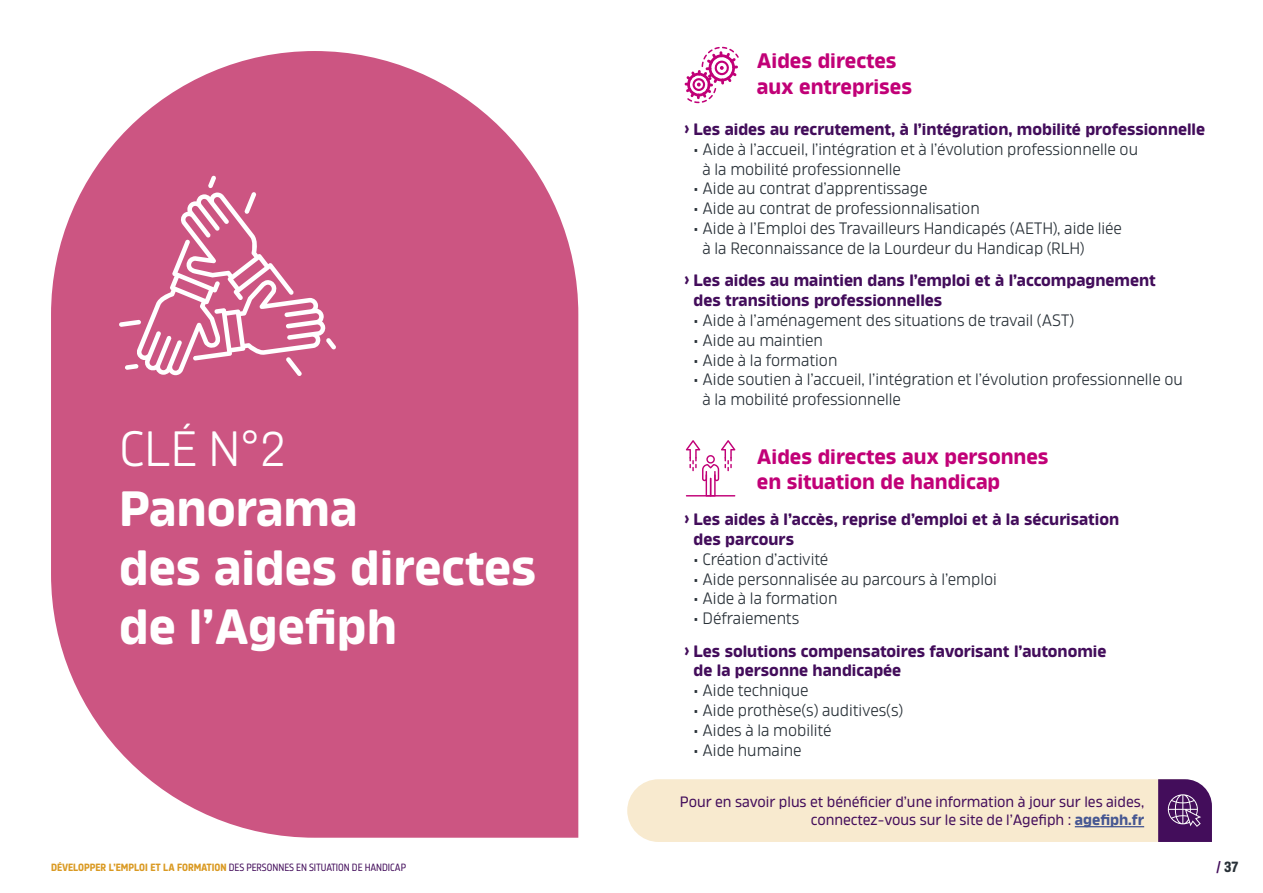
<style>
.page{position:relative;width:1263px;height:893px;background:#fff}
.page>*{position:absolute;margin:0;border:0;box-sizing:border-box;transform-origin:0 0}
.t1{font:700 49.5px/59.4px "Amfibia";color:#fff}
.t2{font:49.5px "Amfibia";color:#fff}
.t3{font:700 21px/25.2px "Amfibia";color:#c10077}
.t4{font:16.5px/19.8px "Amfibia";color:#283037}
.t5{font:700 16.5px/19.8px "Amfibia";color:#430d5b}
.t6{font:15px/18px "Amfibia";color:#430d5b;text-align:right}
.t7{font:700 condensed 15px "Amfibia";color:#283037}
.t8{font:condensed 10.5px "Amfibia";color:#430d5b}
.s1{font-weight:700;color:#da9a23}
.s2{font-stretch:condensed}
.s3{font-weight:400;color:#283037}
.s4{font-weight:700;color:#465792}
.s5{color:#430d5b}
</style>
<div class="page">
<svg style="left:51px;top:51px;width:527px;height:787px;background:#d26991"></svg>
<svg style="left:119px;top:176px;width:217px;height:200px;background:#d47196"></svg>
<svg style="left:685px;top:47px;width:54px;height:56px"></svg>
<svg style="left:686px;top:440px;width:49px;height:55px"></svg>
<hr style="left:686px;top:495px;width:49px;height:1px;background:#c10077">
<svg style="left:627px;top:779px;width:585px;height:63px;background:#e9d8c6"></svg>
<h1 class="t2" style="left:119px;top:420px;width:168px">CLÉ N°2</h1>
<h1 class="t1" style="left:119px;top:479px;width:419px">Panorama<br>des aides directes de l’Agefiph</h1>
<p class="t8" style="left:51px;top:861px;width:357px"><span class="s1">DÉVELOPPER L’EMPLOI ET LA FORMATION</span> DES PERSONNES EN SITUATION DE HANDICAP</p>
<p class="t3" style="left:757px;top:49px;width:157px">Aides directes aux entreprises</p>
<p class="t5" style="left:685px;top:119px;width:522px"><span class="s2">›</span> Les aides au recrutement, à l’intégration, mobilité professionnelle</p>
<p class="t4" style="left:702px;top:139px;width:437px;text-indent:-9px">• Aide à l’accueil, l’intégration et à l’évolution professionnelle ou à la mobilité professionnelle</p>
<p class="t4" style="left:693px;top:179px;width:236px">• Aide au contrat d’apprentissage</p>
<p class="t4" style="left:693px;top:199px;width:288px">• Aide au contrat de professionnalisation</p>
<p class="t4" style="left:702px;top:218px;width:421px;text-indent:-9px">• Aide à l’Emploi des Travailleurs Handicapés (AETH), aide liée à la Reconnaissance de la Lourdeur du Handicap (RLH)</p>
<p class="t5" style="left:693px;top:271px;width:464px;text-indent:-9px"><span class="s2">›</span> Les aides au maintien dans l’emploi et à l’accompagnement des transitions professionnelles</p>
<p class="t4" style="left:693px;top:310px;width:383px">• Aide à l’aménagement des situations de travail (AST)</p>
<p class="t4" style="left:693px;top:330px;width:131px">• Aide au maintien</p>
<p class="t4" style="left:693px;top:350px;width:146px">• Aide à la formation</p>
<p class="t4" style="left:702px;top:370px;width:482px;text-indent:-9px">• Aide soutien à l’accueil, l’intégration et l’évolution professionnelle ou à la mobilité professionnelle</p>
<p class="t3" style="left:757px;top:444px;width:293px">Aides directes aux personnes en situation de handicap</p>
<p class="t5" style="left:693px;top:509px;width:427px;text-indent:-9px"><span class="s2">›</span> Les aides à l’accès, reprise d’emploi et à la sécurisation des parcours</p>
<p class="t4" style="left:693px;top:549px;width:137px">• Création d’activité</p>
<p class="t4" style="left:693px;top:569px;width:305px">• Aide personnalisée au parcours à l’emploi</p>
<p class="t4" style="left:693px;top:589px;width:146px">• Aide à la formation</p>
<p class="t5" style="left:685px;top:602px;width:423px;line-height:32.5px;text-indent:8px"><span class="s3">• Défraiements<br></span><span class="s2">›</span> Les solutions compensatoires favorisant l’autonomie</p>
<p class="t5" style="left:693px;top:661px;width:209px">de la personne handicapée</p>
<p class="t4" style="left:693px;top:681px;width:117px">• Aide technique</p>
<p class="t4" style="left:693px;top:700px;width:212px">• Aide prothèse(s) auditives(s)</p>
<p class="t4" style="left:693px;top:720px;width:140px">• Aides à la mobilité</p>
<p class="t4" style="left:693px;top:740px;width:110px">• Aide humaine</p>
<p class="t6" style="left:680px;top:792px;width:466px">Pour en savoir plus et bénéficier d’une information à jour sur les aides, connectez-vous sur le site de l’Agefiph : <span class="s4">agefiph.fr</span></p>
<p class="t7" style="left:1216px;top:856px;width:24px"><span class="s5">/</span> 37</p>
</div>
